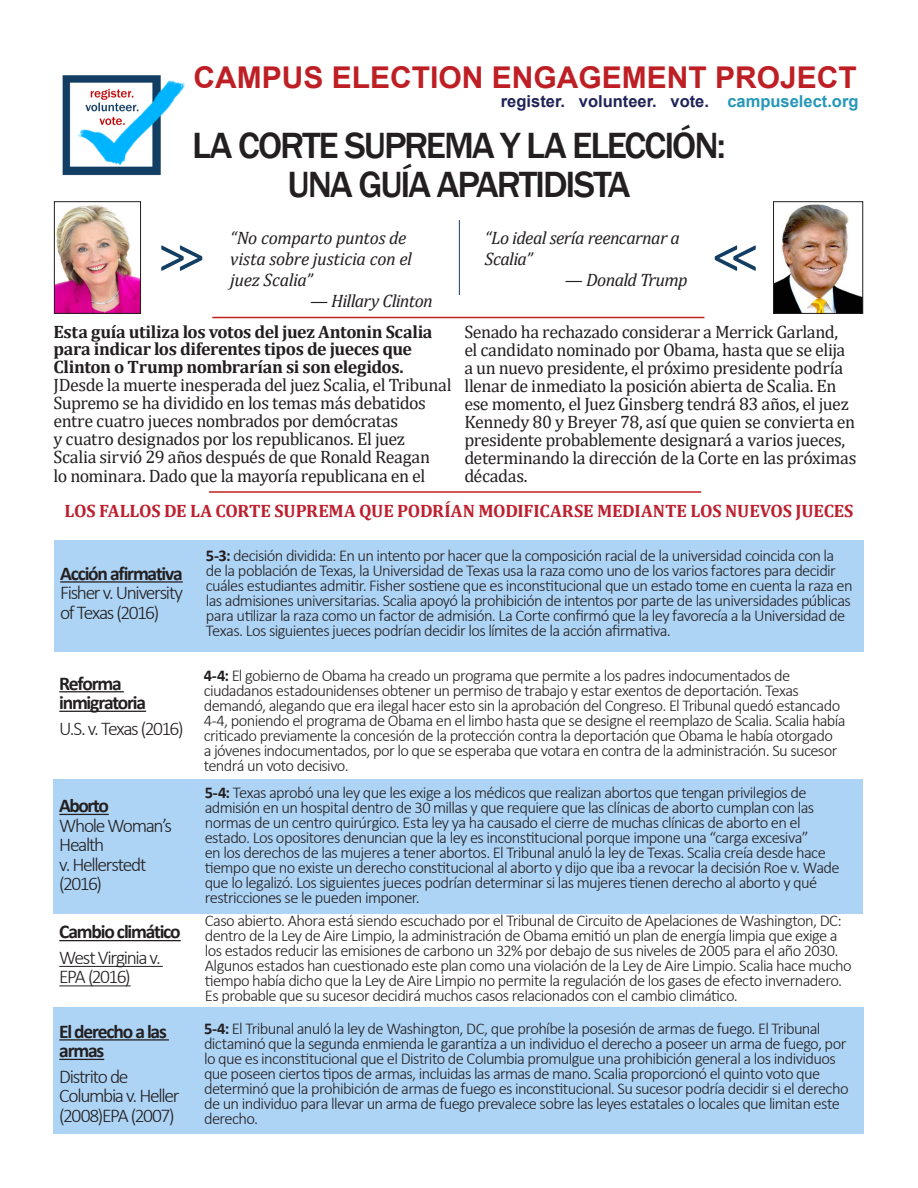
<style>
.page{position:relative;width:918px;height:1188px;background:#fff}
.page>*{position:absolute;margin:0;border:0;box-sizing:border-box;transform-origin:0 0}
.t1{font:54px "Calibri";color:#133e64}
.t2{font:500 37.5px "Franklin Gothic";letter-spacing:-.055em;color:#231f20}
.t3{font:700 30px "Arial";color:#be1f24}
.t4{font:300 19.5px/19.5px "Calibri";letter-spacing:-.07em;color:#231f20}
.t5{font:700 19.5px/19.5px "Calibri";letter-spacing:-.065em;color:#231f20}
.t6{font:18px/17.9px "Cambria";letter-spacing:-.025em;color:#231f20}
.t7{font:italic 18px/21px "Cambria";letter-spacing:-.025em;color:#231f20}
.t8{font:700 18px "Cambria";letter-spacing:-.01em;color:#be1f2e}
.t9{font:300 16.5px/15px "Calibri";letter-spacing:-.04em;color:#231f20}
.t10{font:700 16.5px "Arial";color:#202358}
.s1{color:#2497b9}
.s2{font-weight:700}
</style>
<div class="page">
<div style="left:54px;top:541px;width:810px;height:111px;background:#add3f5"></div>
<div style="left:53px;top:779px;width:810px;height:134px;background:#add3f5"></div>
<hr style="left:59px;top:691px;width:65px;height:1px;background:#231f20">
<hr style="left:59px;top:711px;width:87px;height:1px;background:#231f20">
<hr style="left:60px;top:581px;width:123px;height:2px;background:#231f20">
<hr style="left:59px;top:814px;width:50px;height:1px;background:#231f20">
<hr style="left:212px;top:317px;width:492px;height:1px;background:#c12025">
<hr style="left:209px;top:491px;width:492px;height:2px;background:#c12025">
<hr style="left:459px;top:220px;width:1px;height:75px;background:#163d62">
<img style="left:56px;top:205px;width:83px;height:107px">
<div style="left:54px;top:201px;width:87px;height:113px;border:1px solid #231f20"></div>
<img style="left:775px;top:204px;width:86px;height:108px">
<div style="left:773px;top:201px;width:90px;height:113px;border:1px solid #231f20"></div>
<hr style="left:59px;top:940px;width:122px;height:1px;background:#231f20">
<hr style="left:59px;top:966px;width:104px;height:1px;background:#231f20">
<hr style="left:59px;top:985px;width:72px;height:1px;background:#231f20">
<div style="left:53px;top:1007px;width:811px;height:127px;background:#add3f5"></div>
<hr style="left:59px;top:1039px;width:110px;height:2px;background:#231f20">
<hr style="left:59px;top:1059px;width:45px;height:1px;background:#231f20">
<img style="left:62px;top:75px;width:123px;height:101px">
<p class="t3" style="left:193px;top:56px;width:665px">CAMPUS ELECTION ENGAGEMENT PROJECT</p>
<p class="t10" style="left:501px;top:89px;width:359px">register. volunteer. vote. <span class="s1">campuselect.org</span></p>
<p class="t2" style="left:192px;top:122px;width:535px">LA CORTE SUPREMA Y LA ELECCIÓN:</p>
<p class="t2" style="left:288px;top:161px;width:344px">UNA GUÍA APARTIDISTA</p>
<p class="t1" style="left:159px;top:218px;width:47px">&gt;&gt;</p>
<p class="t7" style="left:230px;top:226px;width:183px">“No comparto puntos de vista sobre justicia con el juez Scalia”</p>
<p class="t7" style="left:310px;top:289px;width:124px">— Hillary Clinton</p>
<p class="t7" style="left:485px;top:226px;width:196px">“Lo ideal sería reencarnar a<br>Scalia”</p>
<p class="t7" style="left:565px;top:268px;width:124px">— Donald Trump</p>
<p class="t6" style="left:54px;top:323px;width:400px"><span class="s2">Esta guía utiliza los votos del juez Antonin Scalia para indicar los diferentes tipos de jueces que Clinton o Trump nombrarían si son elegidos.<br></span>JDesde la muerte inesperada del juez Scalia, el Tribunal Supremo se ha dividido en los temas más debatidos entre cuatro jueces nombrados por demócratas<br>y cuatro designados por los republicanos. El juez Scalia sirvió 29 años después de que Ronald Reagan<br>lo nominara. Dado que la mayoría republicana en el</p>
<p class="t6" style="left:464px;top:323px;width:394px">Senado ha rechazado considerar a Merrick Garland,<br>el candidato nominado por Obama, hasta que se elija a un nuevo presidente, el próximo presidente podría llenar de inmediato la posición abierta de Scalia. En ese momento, el Juez Ginsberg tendrá 83 años, el juez Kennedy 80 y Breyer 78, así que quien se convierta en presidente probablemente designará a varios jueces, determinando la dirección de la Corte en las próximas décadas.</p>
<p class="t8" style="left:64px;top:498px;width:790px">LOS FALLOS DE LA CORTE SUPREMA QUE PODRÍAN MODIFICARSE MEDIANTE LOS NUEVOS JUECES</p>
<p class="t5" style="left:60px;top:563px;width:124px">Acción afirmativa</p>
<p class="t4" style="left:60px;top:583px;width:125px">Fisher v. University of Texas (2016)</p>
<p class="t5" style="left:59px;top:673px;width:88px">Reforma inmigratoria</p>
<p class="t4" style="left:59px;top:718px;width:126px">U.S. v. Texas (2016)</p>
<p class="t5" style="left:59px;top:795px;width:51px">Aborto</p>
<p class="t4" style="left:59px;top:815px;width:114px">Whole Woman’s<br>Health</p>
<p class="t4" style="left:59px;top:854px;width:89px">v. Hellerstedt (2016)</p>
<p class="t5" style="left:59px;top:922px;width:123px">Cambio climático</p>
<p class="t4" style="left:59px;top:948px;width:103px">West Virginia v.<br>EPA (2016)</p>
<p class="t5" style="left:59px;top:1021px;width:109px">El derecho a las armas</p>
<p class="t4" style="left:59px;top:1066px;width:122px">Distrito de<br>Columbia v. Heller (2008)EPA (2007)</p>
<p class="t9" style="left:206px;top:547px;width:648px"><span class="s2">5-3:</span> decisión dividida: En un intento por hacer que la composición racial de la universidad coincida con la de la población de Texas, la Universidad de Texas usa la raza como uno de los varios factores para decidir cuáles estudiantes admitir. Fisher sostiene que es inconstitucional que un estado tome en cuenta la raza en las admisiones universitarias. Scalia apoyó la prohibición de intentos por parte de las universidades públicas para utilizar la raza como un factor de admisión. La Corte confirmó que la ley favorecía a la Universidad de Texas. Los siguientes jueces podrían decidir los límites de la acción afirmativa.</p>
<p class="t9" style="left:204px;top:668px;width:643px"><span class="s2">4-4:</span> El gobierno de Obama ha creado un programa que permite a los padres indocumentados de ciudadanos estadounidenses obtener un permiso de trabajo y estar exentos de deportación. Texas demandó, alegando que era ilegal hacer esto sin la aprobación del Congreso. El Tribunal quedó estancado 4-4, poniendo el programa de Obama en el limbo hasta que se designe el reemplazo de Scalia. Scalia había criticado previamente la concesión de la protección contra la deportación que Obama le había otorgado<br>a jóvenes indocumentados, por lo que se esperaba que votara en contra de la administración. Su sucesor tendrá un voto decisivo.</p>
<p class="t9" style="left:205px;top:785px;width:636px"><span class="s2">5-4:</span> Texas aprobó una ley que les exige a los médicos que realizan abortos que tengan privilegios de admisión en un hospital dentro de 30 millas y que requiere que las clínicas de aborto cumplan con las normas de un centro quirúrgico. Esta ley ya ha causado el cierre de muchas clínicas de aborto en el estado. Los opositores denuncian que la ley es inconstitucional porque impone una “carga excesiva”<br>en los derechos de las mujeres a tener abortos. El Tribunal anuló la ley de Texas. Scalia creía desde hace tiempo que no existe un derecho constitucional al aborto y dijo que iba a revocar la decisión Roe v. Wade que lo legalizó. Los siguientes jueces podrían determinar si las mujeres tienen derecho al aborto y qué restricciones se le pueden imponer.</p>
<p class="t9" style="left:205px;top:913px;width:648px">Caso abierto. Ahora está siendo escuchado por el Tribunal de Circuito de Apelaciones de Washington, DC: dentro de la Ley de Aire Limpio, la administración de Obama emitió un plan de energía limpia que exige a los estados reducir las emisiones de carbono un 32% por debajo de sus niveles de 2005 para el año 2030.<br>Algunos estados han cuestionado este plan como una violación de la Ley de Aire Limpio. Scalia hace mucho tiempo había dicho que la Ley de Aire Limpio no permite la regulación de los gases de efecto invernadero.<br>Es probable que su sucesor decidirá muchos casos relacionados con el cambio climático.</p>
<p class="t9" style="left:204px;top:1021px;width:646px"><span class="s2">5-4:</span> El Tribunal anuló la ley de Washington, DC, que prohíbe la posesión de armas de fuego. El Tribunal dictaminó que la segunda enmienda le garantiza a un individuo el derecho a poseer un arma de fuego, por lo que es inconstitucional que el Distrito de Columbia promulgue una prohibición general a los individuos que poseen ciertos tipos de armas, incluidas las armas de mano. Scalia proporcionó el quinto voto que determinó que la prohibición de armas de fuego es inconstitucional. Su sucesor podría decidir si el derecho de un individuo para llevar un arma de fuego prevalece sobre las leyes estatales o locales que limitan este derecho.</p>
</div>
